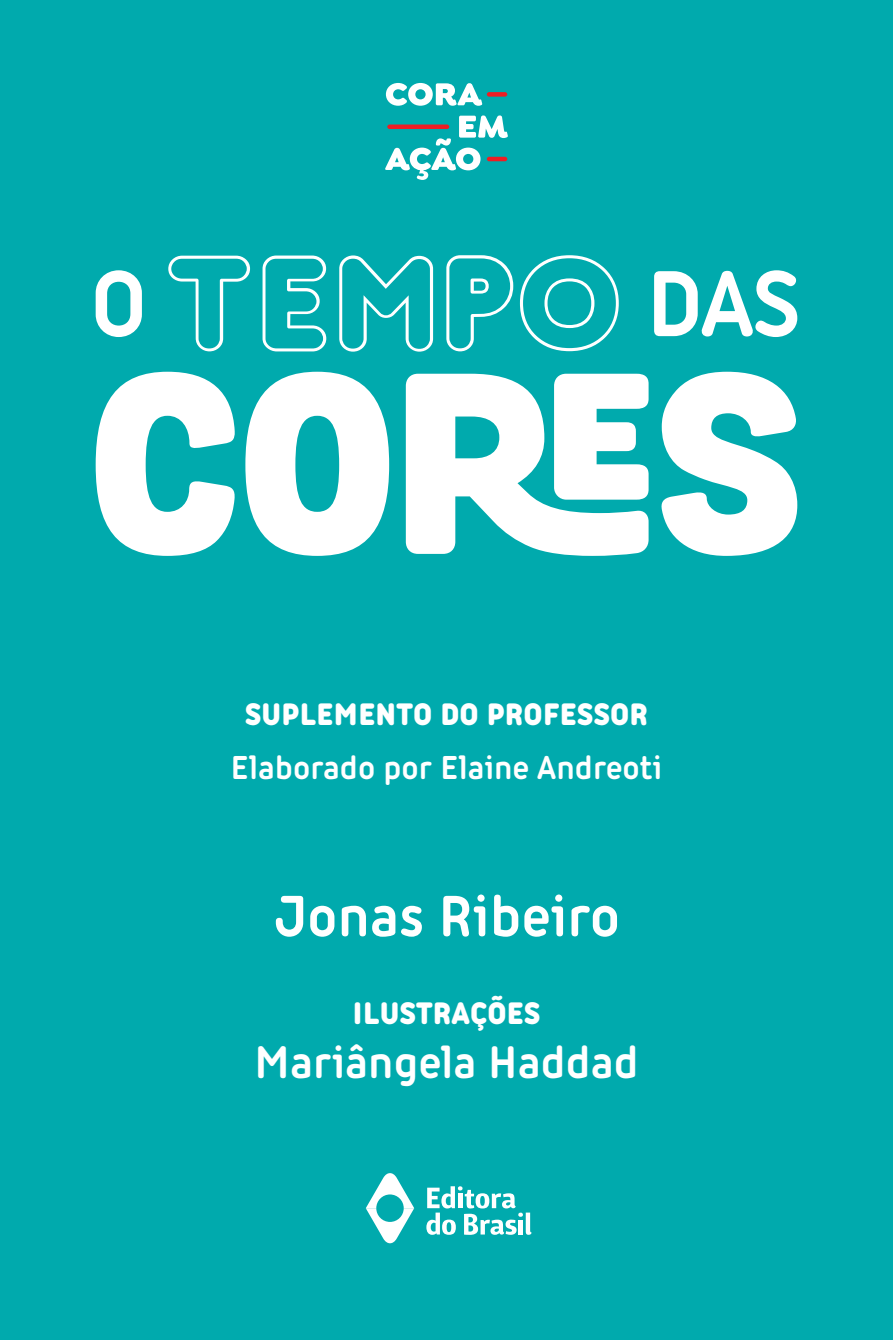
<style>
.page{position:relative;width:893px;height:1340px;background:#fff}
.page>*{position:absolute;margin:0;border:0;box-sizing:border-box;transform-origin:0 0}
.t1{font:700 63px "Iconic";color:#fff}
.t2{font:700 49.5px "Iconic";color:#fff}
.t3{font:700 36px "Iconic";color:#fff}
.t4{font:800 33.75px "Iconic";color:#fff}
</style>
<div class="page">
<div style="left:0;top:0;width:893px;height:1339px;background:#00aaad"></div>
<svg style="left:96px;top:270px;width:46px;height:67px"></svg>
<svg style="left:654px;top:270px;width:144px;height:67px"></svg>
<svg style="left:168px;top:256px;width:82px;height:95px"></svg>
<svg style="left:263px;top:255px;width:63px;height:96px"></svg>
<svg style="left:339px;top:255px;width:94px;height:96px"></svg>
<svg style="left:446px;top:255px;width:67px;height:96px"></svg>
<svg style="left:520px;top:255px;width:99px;height:96px"></svg>
<svg style="left:96px;top:372px;width:139px;height:184px"></svg>
<svg style="left:245px;top:372px;width:144px;height:184px"></svg>
<svg style="left:406px;top:374px;width:243px;height:182px"></svg>
<svg style="left:661px;top:372px;width:136px;height:184px"></svg>
<svg style="left:366px;top:1173px;width:48px;height:70px"></svg>
<svg style="left:426px;top:1186px;width:105px;height:48px"></svg>
<svg style="left:386px;top:83px;width:96px;height:23px"></svg>
<svg style="left:385px;top:115px;width:123px;height:65px"></svg>
<div style="left:387px;top:124px;width:62px;height:5px;background:#ee1d23;border-radius:2px"></div>
<div style="left:487px;top:92px;width:20px;height:5px;background:#ee1d23;border-radius:2px"></div>
<hr style="left:487px;top:157px;width:20px;height:4px;background:#ee1d23;border-radius:2px">
<p class="t4" style="left:245px;top:689px;width:405px">SUPLEMENTO DO PROFESSOR</p>
<p class="t3" style="left:231px;top:742px;width:433px">Elaborado por Elaine Andreoti</p>
<h1 class="t1" style="left:273px;top:871px;width:349px">Jonas Ribeiro</h1>
<p class="t4" style="left:352px;top:987px;width:189px">ILUSTRAÇÕES</p>
<h2 class="t2" style="left:254px;top:1026px;width:386px">Mariângela Haddad</h2>
</div>
